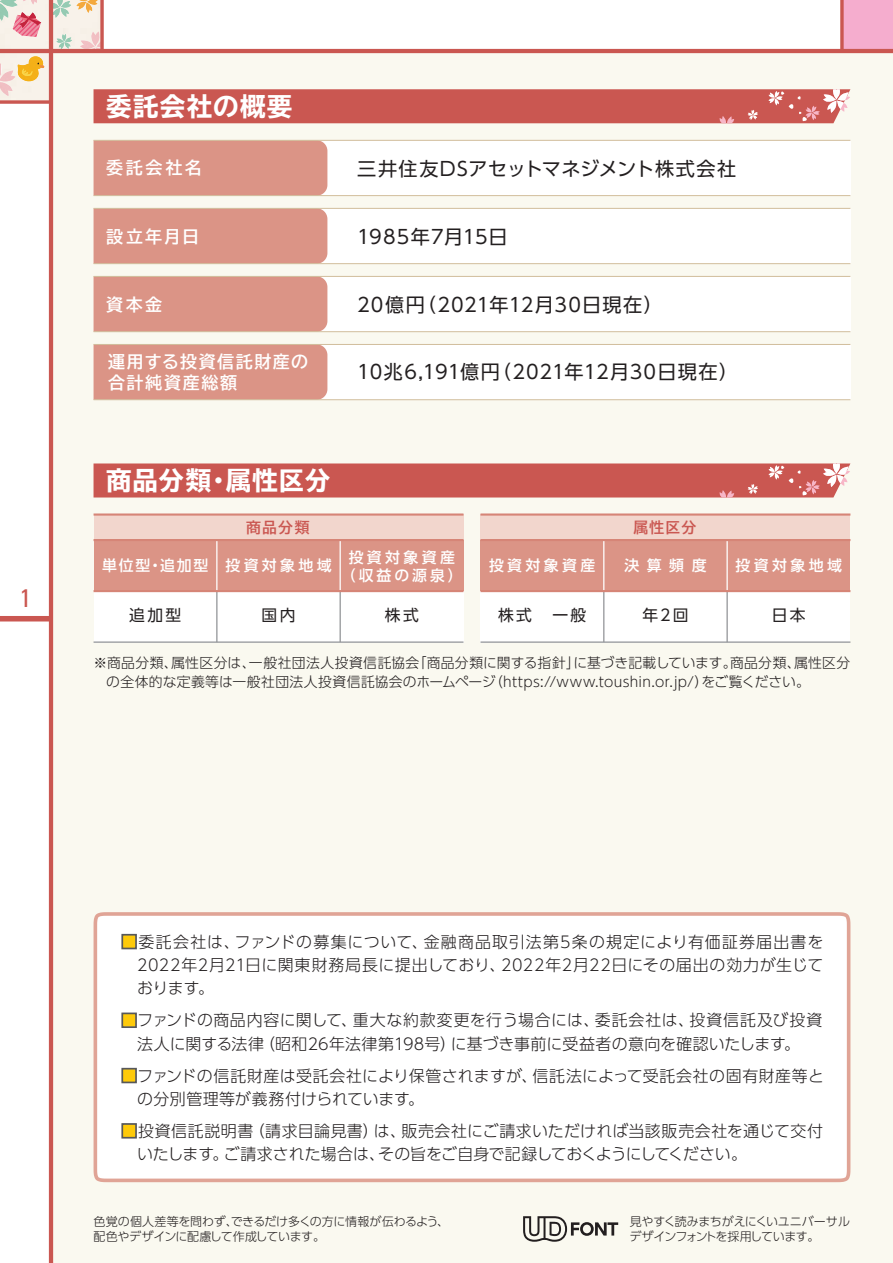
<style>
.page{position:relative;width:893px;height:1263px;background:#fff}
.page>*{position:absolute;margin:0;border:0;box-sizing:border-box;transform-origin:0 0}
.t1{font:700 expanded 25.5px "TBUD Go Std";letter-spacing:.045em;color:#fff}
.t2{font:condensed 25.5px "Univers";color:#ca5751}
.t3{font:19.2px "UD Shin Go Pro";letter-spacing:.04em;color:#231f20}
.t4{font:700 16.95px/21.3px "TBUD Go Std";letter-spacing:.105em;color:#fff}
.t5{font:300 15.9px/23.4px "UD Shin Go Pro";letter-spacing:.02em;color:#231f20}
.t6{font:15.75px "UD Shin Go Pro";letter-spacing:.15em;color:#231f20}
.t7{font:500 14.85px/18px "UD Shin Go Pro";letter-spacing:.23em;color:#fff;text-align:center}
.t8{font:700 14.85px "TBUD Go Std";letter-spacing:.075em;color:#ca5751}
.t9{font:300 13.8px/19.2px "UD Shin Go Pro";letter-spacing:.02em;color:#231f20}
.t10{font:300 12px/14.9px "UD Shin Go Pro";letter-spacing:-.025em;color:#231f20}
.s1{color:#feca0a}
</style>
<div class="page">
<img style="left:0;top:0;width:100px;height:100px">
<svg style="left:80px;top:31px;width:20px;height:18px"></svg>
<img style="left:85px;top:47px;width:10px;height:2px">
<svg style="left:53px;top:0;width:45px;height:18px"></svg>
<svg style="left:0;top:0;width:42px;height:38px"></svg>
<img style="left:17px;top:15px;width:2px;height:7px">
<img style="left:19px;top:12px;width:22px;height:16px">
<svg style="left:56px;top:34px;width:16px;height:15px"></svg>
<svg style="left:0;top:55px;width:45px;height:41px"></svg>
<div style="left:842px;top:0;width:51px;height:51px;background:#f5adce"></div>
<svg style="left:840px;top:0;width:4px;height:49px"></svg>
<div style="left:51px;top:51px;width:842px;height:1212px;background:#faf9f0"></div>
<div style="left:0;top:616px;width:51px;height:5px;background:#ca5751"></div>
<hr style="left:49px;top:0;width:4px;height:1263px;background:#ca5751">
<hr style="left:0;top:49px;width:893px;height:4px;background:#ca5751">
<svg style="left:0;top:100px;width:49px;height:4px"></svg>
<svg style="left:100px;top:0;width:4px;height:49px"></svg>
<div style="left:94px;top:89px;width:756px;height:34px;background:#ca5751"></div>
<div style="left:94px;top:463px;width:756px;height:34px;background:#ca5751"></div>
<div style="left:234px;top:208px;width:616px;height:56px;background:#fff"></div>
<div style="left:234px;top:276px;width:616px;height:56px;background:#fff"></div>
<div style="left:234px;top:344px;width:616px;height:56px;background:#fff"></div>
<div style="left:234px;top:140px;width:616px;height:56px;background:#fff"></div>
<div style="left:94px;top:141px;width:233px;height:54px;background:#db9486"></div>
<div style="left:94px;top:209px;width:233px;height:54px;background:#db9486"></div>
<div style="left:94px;top:277px;width:233px;height:54px;background:#db9486"></div>
<div style="left:94px;top:345px;width:233px;height:54px;background:#db9486"></div>
<hr style="left:94px;top:195px;width:756px;height:1px;background:#d1bd9b">
<hr style="left:94px;top:140px;width:756px;height:1px;background:#d1bd9b">
<hr style="left:94px;top:263px;width:756px;height:1px;background:#d1bd9b">
<hr style="left:94px;top:208px;width:756px;height:1px;background:#d1bd9b">
<hr style="left:94px;top:331px;width:756px;height:1px;background:#d1bd9b">
<hr style="left:94px;top:276px;width:756px;height:1px;background:#d1bd9b">
<hr style="left:94px;top:399px;width:756px;height:1px;background:#d1bd9b">
<hr style="left:94px;top:344px;width:756px;height:1px;background:#d1bd9b">
<svg style="left:523px;top:1216px;width:95px;height:26px"></svg>
<div style="left:94px;top:912px;width:756px;height:270px;background:#fff"></div>
<div style="left:121px;top:934px;width:16px;height:15px;border:2px solid #57585a"></div>
<div style="left:121px;top:1012px;width:16px;height:16px;border:2px solid #57585a"></div>
<div style="left:121px;top:1068px;width:16px;height:15px;border:2px solid #57585a"></div>
<div style="left:121px;top:1123px;width:16px;height:15px;border:2px solid #57585a"></div>
<div style="left:94px;top:514px;width:369px;height:26px;background:#f2d6cd"></div>
<div style="left:94px;top:540px;width:369px;height:51px;background:#db9486"></div>
<div style="left:94px;top:591px;width:369px;height:51px;background:#fff"></div>
<hr style="left:94px;top:641px;width:369px;height:2px;background:#939598">
<hr style="left:216px;top:591px;width:1px;height:51px;background:#939598">
<hr style="left:216px;top:540px;width:1px;height:51px;background:#fff">
<hr style="left:340px;top:591px;width:1px;height:51px;background:#939598">
<hr style="left:340px;top:540px;width:1px;height:51px;background:#fff">
<hr style="left:94px;top:513px;width:369px;height:3px;background:#d68577">
<hr style="left:94px;top:539px;width:369px;height:2px;background:#d68577">
<hr style="left:94px;top:590px;width:369px;height:2px;background:#d68577">
<div style="left:480px;top:514px;width:370px;height:26px;background:#f2d6cd"></div>
<div style="left:480px;top:540px;width:370px;height:51px;background:#db9486"></div>
<div style="left:480px;top:591px;width:370px;height:51px;background:#fff"></div>
<hr style="left:480px;top:641px;width:370px;height:2px;background:#939598">
<hr style="left:603px;top:591px;width:1px;height:51px;background:#939598">
<hr style="left:603px;top:540px;width:1px;height:51px;background:#fff">
<hr style="left:726px;top:591px;width:2px;height:51px;background:#939598">
<hr style="left:726px;top:540px;width:2px;height:51px;background:#fff">
<hr style="left:480px;top:513px;width:370px;height:3px;background:#d68577">
<hr style="left:480px;top:539px;width:370px;height:2px;background:#d68577">
<hr style="left:480px;top:590px;width:370px;height:2px;background:#d68577">
<h1 class="t2" style="left:20px;top:582px;width:13px">1</h1>
<h1 class="t1" style="left:106px;top:92px;width:187px">委託会社の概要</h1>
<p class="t4" style="left:106px;top:158px;width:97px">委託会社名</p>
<p class="t4" style="left:106px;top:226px;width:94px">設立年月日</p>
<p class="t4" style="left:106px;top:294px;width:57px">資本金</p>
<p class="t4" style="left:108px;top:351px;width:201px">運用する投資信託財産の合計純資産総額</p>
<p class="t3" style="left:357px;top:153px;width:381px">三井住友DSアセットマネジメント株式会社</p>
<p class="t3" style="left:357px;top:221px;width:152px">1985年7月15日</p>
<p class="t3" style="left:357px;top:289px;width:307px">20億円（2021年12月30日現在）</p>
<p class="t3" style="left:357px;top:356px;width:382px">10兆6,191億円（2021年12月30日現在）</p>
<h1 class="t1" style="left:106px;top:466px;width:225px">商品分類・属性区分</h1>
<p class="t7" style="left:102px;top:556px;width:108px">単位型・追加型</p>
<p class="t6" style="left:129px;top:603px;width:53px">追加型</p>
<p class="t8" style="left:246px;top:515px;width:65px">商品分類</p>
<p class="t7" style="left:225px;top:556px;width:108px">投資対象地域</p>
<p class="t6" style="left:262px;top:603px;width:35px">国内</p>
<p class="t7" style="left:341px;top:547px;width:123px">投資対象資産（収益の源泉）</p>
<p class="t6" style="left:385px;top:603px;width:35px">株式</p>
<p class="t7" style="left:489px;top:556px;width:108px">投資対象資産</p>
<p class="t6" style="left:498px;top:603px;width:90px">株式　一般</p>
<p class="t8" style="left:633px;top:515px;width:65px">属性区分</p>
<p class="t7" style="left:624px;top:556px;width:84px">決算頻度</p>
<p class="t6" style="left:642px;top:603px;width:47px">年２回</p>
<p class="t7" style="left:736px;top:556px;width:108px">投資対象地域</p>
<p class="t6" style="left:772px;top:603px;width:35px">日本</p>
<p class="t9" style="left:106px;top:652px;width:746px;text-indent:-13px">※商品分類、属性区分は、一般社団法人投資信託協会「商品分類に関する指針」に基づき記載しています。商品分類、属性区分の全体的な定義等は一般社団法人投資信託協会のホームページ（https://www.toushin.or.jp/）をご覧ください。</p>
<p class="t5" style="left:137px;top:929px;width:688px;text-align:justify;text-indent:-16px"><span class="s1">■</span>委託会社は、ファンドの募集について、金融商品取引法第5条の規定により有価証券届出書を2022年2月21日に関東財務局長に提出しており、2022年2月22日にその届出の効力が生じております。</p>
<p class="t5" style="left:121px;top:1008px;width:703px;text-align:center"><span class="s1">■</span>ファンドの商品内容に関して、重大な約款変更を行う場合には、委託会社は、投資信託及び投資法人に関する法律（昭和26年法律第198号）に基づき事前に受益者の意向を確認いたします。</p>
<p class="t5" style="left:137px;top:1063px;width:688px;text-indent:-16px"><span class="s1">■</span>ファンドの信託財産は受託会社により保管されますが、信託法によって受託会社の固有財産等との分別管理等が義務付けられています。</p>
<p class="t5" style="left:137px;top:1118px;width:687px;text-indent:-16px"><span class="s1">■</span>投資信託説明書（請求目論見書）は、販売会社にご請求いただければ当該販売会社を通じて交付いたします。ご請求された場合は、その旨をご自身で記録しておくようにしてください。</p>
<p class="t10" style="left:93px;top:1213px;width:357px">色覚の個人差等を問わず、できるだけ多くの方に情報が伝わるよう、配色やデザインに配慮して作成しています。</p>
<p class="t10" style="left:629px;top:1213px;width:222px">見やすく読みまちがえにくいユニバーサルデザインフォントを採用しています。</p>
</div>
